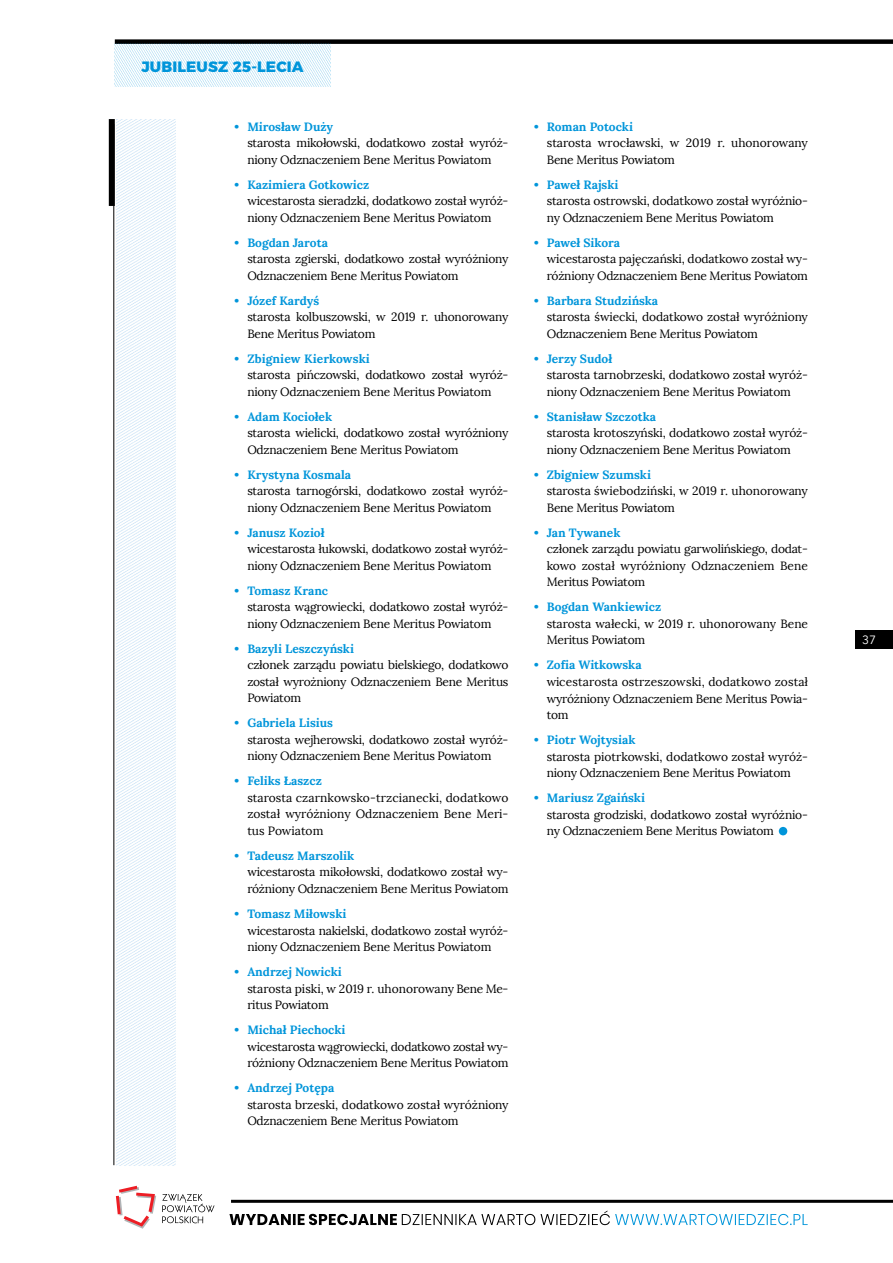
<style>
.page{position:relative;width:893px;height:1263px;background:#fff}
.page>*{position:absolute;margin:0;border:0;box-sizing:border-box;transform-origin:0 0}
.t1{font:800 15px "Montserrat";letter-spacing:.01em;color:#0095da}
.t2{font:12px/16.5px "Lora";letter-spacing:-.02em;color:#000}
.t3{font:700 12px "Lora";color:#0095da}
.t4{font:12px "Avenir Next";color:#fff}
</style>
<div class="page">
<img style="left:116px;top:119px;width:60px;height:1046px">
<div style="left:115px;top:39px;width:778px;height:5px;background:#000"></div>
<div style="left:109px;top:119px;width:6px;height:87px;background:#000"></div>
<hr style="left:114px;top:124px;width:1px;height:1041px;background:#000">
<hr style="left:231px;top:1200px;width:662px;height:3px;background:#000">
<svg style="left:229px;top:1210px;width:579px;height:15px"></svg>
<svg style="left:116px;top:1186px;width:40px;height:43px"></svg>
<svg style="left:162px;top:1194px;width:53px;height:29px"></svg>
<div style="left:779px;top:827px;width:8px;height:8px;background:#0095da;border-radius:50%"></div>
<img style="left:115px;top:44px;width:215px;height:42px">
<div style="left:855px;top:630px;width:38px;height:18px;background:#000"></div>
<p class="t1" style="left:141px;top:54px;width:164px">JUBILEUSZ 25-LECIA</p>
<p class="t3" style="left:235px;top:119px;width:100px">• Mirosław Duży</p>
<p class="t2" style="left:247px;top:135px;width:263px">starosta mikołowski, dodatkowo został wyróż&shy;niony Odznaczeniem Bene Meritus Powiatom</p>
<p class="t3" style="left:235px;top:177px;width:136px">• Kazimiera Gotkowicz</p>
<p class="t2" style="left:247px;top:193px;width:263px">wicestarosta sieradzki, dodatkowo został wyróż&shy;niony Odznaczeniem Bene Meritus Powiatom</p>
<p class="t3" style="left:235px;top:235px;width:95px">• Bogdan Jarota</p>
<p class="t2" style="left:247px;top:251px;width:263px">starosta zgierski, dodatkowo został wyróżniony<br>Odznaczeniem Bene Meritus Powiatom</p>
<p class="t3" style="left:235px;top:293px;width:86px">• Józef Kardyś</p>
<p class="t2" style="left:247px;top:309px;width:263px">starosta kolbuszowski, w 2019 r. uhonorowany<br>Bene Meritus Powiatom</p>
<p class="t3" style="left:235px;top:351px;width:137px">• Zbigniew Kierkowski</p>
<p class="t2" style="left:247px;top:367px;width:263px">starosta pińczowski, dodatkowo został wyróż&shy;niony Odznaczeniem Bene Meritus Powiatom</p>
<p class="t3" style="left:235px;top:409px;width:99px">• Adam Kociołek</p>
<p class="t2" style="left:247px;top:425px;width:263px">starosta wielicki, dodatkowo został wyróżniony<br>Odznaczeniem Bene Meritus Powiatom</p>
<p class="t3" style="left:235px;top:467px;width:118px">• Krystyna Kosmala</p>
<p class="t2" style="left:247px;top:483px;width:263px">starosta tarnogórski, dodatkowo został wyróż&shy;niony Odznaczeniem Bene Meritus Powiatom</p>
<p class="t3" style="left:235px;top:525px;width:91px">• Janusz Kozioł</p>
<p class="t2" style="left:247px;top:541px;width:263px">wicestarosta łukowski, dodatkowo został wyróż&shy;niony Odznaczeniem Bene Meritus Powiatom</p>
<p class="t3" style="left:235px;top:583px;width:95px">• Tomasz Kranc</p>
<p class="t2" style="left:247px;top:599px;width:263px">starosta wągrowiecki, dodatkowo został wyróż&shy;niony Odznaczeniem Bene Meritus Powiatom</p>
<p class="t3" style="left:235px;top:641px;width:121px">• Bazyli Leszczyński</p>
<p class="t2" style="left:247px;top:657px;width:263px;text-align:justify">członek zarządu powiatu bielskiego, dodatkowo został wyrożniony Odznaczeniem Bene Meritus Powiatom</p>
<p class="t3" style="left:235px;top:715px;width:100px">• Gabriela Lisius</p>
<p class="t2" style="left:247px;top:731px;width:263px">starosta wejherowski, dodatkowo został wyróż&shy;niony Odznaczeniem Bene Meritus Powiatom</p>
<p class="t3" style="left:235px;top:773px;width:89px">• Feliks Łaszcz</p>
<p class="t2" style="left:247px;top:789px;width:263px;text-align:justify">starosta czarnkowsko-trzcianecki, dodatkowo został wyróżniony Odznaczeniem Bene Meri&shy;tus Powiatom</p>
<p class="t3" style="left:235px;top:848px;width:121px">• Tadeusz Marszolik</p>
<p class="t2" style="left:247px;top:864px;width:263px">wicestarosta mikołowski, dodatkowo został wy&shy;różniony Odznaczeniem Bene Meritus Powiatom</p>
<p class="t3" style="left:235px;top:906px;width:113px">• Tomasz Miłowski</p>
<p class="t2" style="left:247px;top:922px;width:263px">wicestarosta nakielski, dodatkowo został wyróż&shy;niony Odznaczeniem Bene Meritus Powiatom</p>
<p class="t3" style="left:235px;top:964px;width:109px">• Andrzej Nowicki</p>
<p class="t2" style="left:247px;top:980px;width:263px">starosta piski, w 2019 r. uhonorowany Bene Me&shy;ritus Powiatom</p>
<p class="t3" style="left:235px;top:1022px;width:112px">• Michał Piechocki</p>
<p class="t2" style="left:247px;top:1038px;width:263px">wicestarosta wągrowiecki, dodatkowo został wy&shy;różniony Odznaczeniem Bene Meritus Powiatom</p>
<p class="t3" style="left:235px;top:1080px;width:101px">• Andrzej Potępa</p>
<p class="t2" style="left:247px;top:1096px;width:263px">starosta brzeski, dodatkowo został wyróżniony<br>Odznaczeniem Bene Meritus Powiatom</p>
<p class="t3" style="left:534px;top:119px;width:101px">• Roman Potocki</p>
<p class="t2" style="left:547px;top:135px;width:263px">starosta wrocławski, w 2019 r. uhonorowany<br>Bene Meritus Powiatom</p>
<p class="t3" style="left:534px;top:177px;width:86px">• Paweł Rajski</p>
<p class="t2" style="left:547px;top:193px;width:263px">starosta ostrowski, dodatkowo został wyróżnio&shy;ny Odznaczeniem Bene Meritus Powiatom</p>
<p class="t3" style="left:534px;top:235px;width:88px">• Paweł Sikora</p>
<p class="t2" style="left:547px;top:251px;width:263px">wicestarosta pajęczański, dodatkowo został wy&shy;różniony Odznaczeniem Bene Meritus Powiatom</p>
<p class="t3" style="left:534px;top:293px;width:126px">• Barbara Studzińska</p>
<p class="t2" style="left:547px;top:309px;width:263px">starosta świecki, dodatkowo został wyróżniony<br>Odznaczeniem Bene Meritus Powiatom</p>
<p class="t3" style="left:534px;top:351px;width:80px">• Jerzy Sudoł</p>
<p class="t2" style="left:547px;top:367px;width:263px">starosta tarnobrzeski, dodatkowo został wyróż&shy;niony Odznaczeniem Bene Meritus Powiatom</p>
<p class="t3" style="left:534px;top:409px;width:124px">• Stanisław Szczotka</p>
<p class="t2" style="left:547px;top:425px;width:263px">starosta krotoszyński, dodatkowo został wyróż&shy;niony Odznaczeniem Bene Meritus Powiatom</p>
<p class="t3" style="left:534px;top:467px;width:118px">• Zbigniew Szumski</p>
<p class="t2" style="left:547px;top:483px;width:263px">starosta świebodziński, w 2019 r. uhonorowany<br>Bene Meritus Powiatom</p>
<p class="t3" style="left:534px;top:525px;width:88px">• Jan Tywanek</p>
<p class="t2" style="left:547px;top:541px;width:263px;text-align:justify">członek zarządu powiatu garwolińskiego, dodat&shy;kowo został wyróżniony Odznaczeniem Bene Meritus Powiatom</p>
<p class="t3" style="left:534px;top:599px;width:129px">• Bogdan Wankiewicz</p>
<p class="t2" style="left:547px;top:615px;width:263px">starosta wałecki, w 2019 r. uhonorowany Bene<br>Meritus Powiatom</p>
<p class="t3" style="left:534px;top:657px;width:109px">• Zofia Witkowska</p>
<p class="t2" style="left:547px;top:673px;width:263px;text-align:justify">wicestarosta ostrzeszowski, dodatkowo został wyróżniony Odznaczeniem Bene Meritus Powia&shy;tom</p>
<p class="t3" style="left:534px;top:732px;width:103px">• Piotr Wojtysiak</p>
<p class="t2" style="left:547px;top:748px;width:263px">starosta piotrkowski, dodatkowo został wyróż&shy;niony Odznaczeniem Bene Meritus Powiatom</p>
<p class="t3" style="left:534px;top:790px;width:112px">• Mariusz Zgaiński</p>
<p class="t2" style="left:547px;top:806px;width:263px">starosta grodziski, dodatkowo został wyróżnio&shy;ny Odznaczeniem Bene Meritus Powiatom</p>
<p class="t4" style="left:862px;top:632px;width:16px">37</p>
</div>
